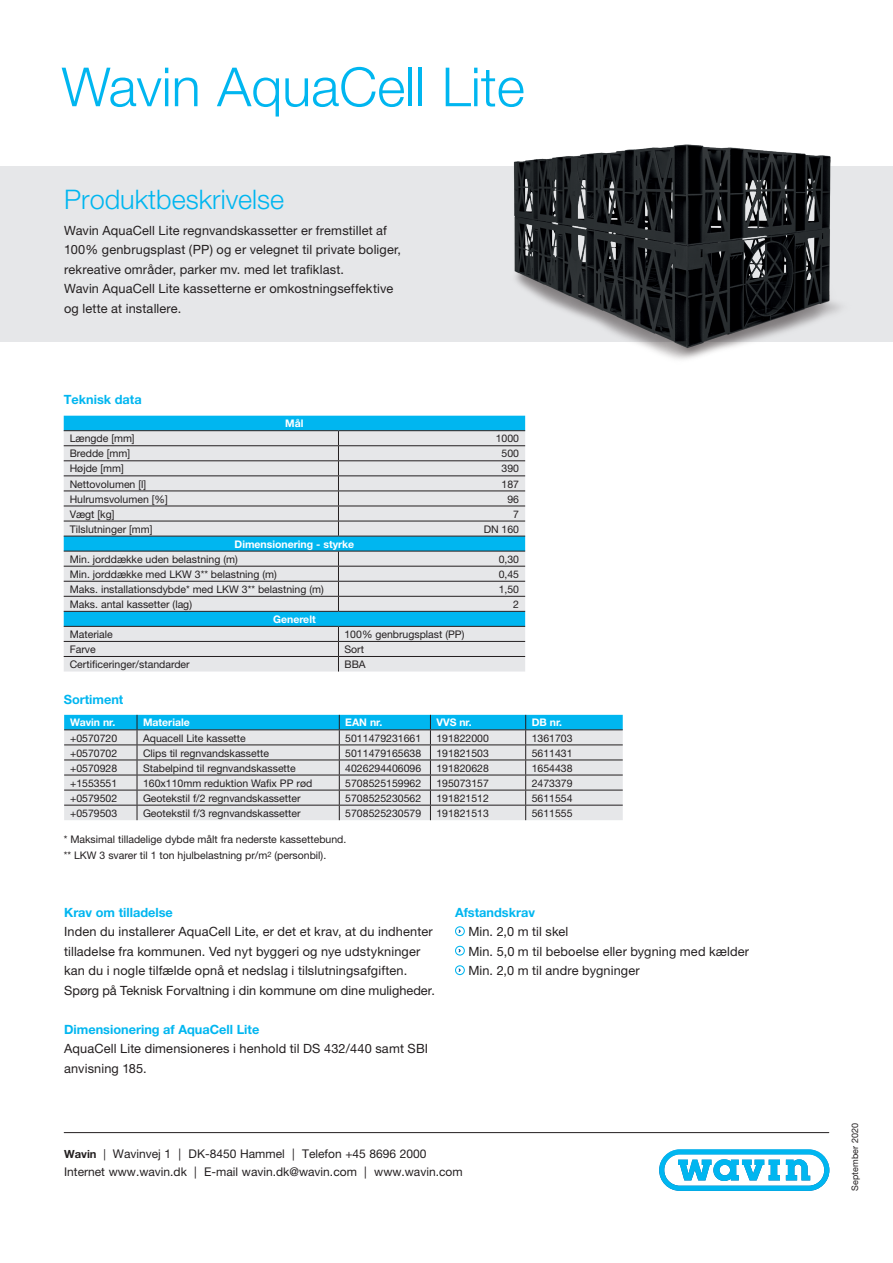
<style>
.page{position:relative;width:893px;height:1263px;background:#fff}
.page>*{position:absolute;margin:0;border:0;box-sizing:border-box;transform-origin:0 0}
.t1{font:300 54px "Helvetica Neue";color:#00b6f0}
.t2{font:300 27px "Helvetica Neue";color:#00b6f0}
.Body_text{font:12.75px/19.5px "Helvetica Neue";letter-spacing:.01em;color:#231f20}
.Body_text-2{font:700 12.75px "Helvetica Neue";color:#00b6f0}
.t3{font:12px/18px "Helvetica Neue";color:#231f20}
.Table_text{font:10.5px "Helvetica Neue";color:#231f20}
.Brødtxt_Uden_Linie{font:10.5px "Helvetica Neue";color:#231f20}
.Table_header{font:700 10.5px "Helvetica Neue";color:#fff}
.t4{font:9px "Helvetica Neue";color:#231f20}
.s1{font-weight:700;font-size:11.25px}
.s2{font-size:11.25px}
</style>
<div class="page">
<hr style="left:64px;top:1132px;width:765px;height:1px;background:#231f20">
<svg style="left:659px;top:1149px;width:170px;height:42px"></svg>
<div style="left:0;top:166px;width:893px;height:176px;background:#e6e7e9"></div>
<div style="left:64px;top:416px;width:461px;height:14px;background:#00b6f0"></div>
<svg style="left:64px;top:431px;width:461px;height:240px;background:#c5dce5"></svg>
<hr style="left:64px;top:445px;width:274px;height:1px;background:#231f20">
<hr style="left:338px;top:445px;width:187px;height:1px;background:#231f20">
<hr style="left:64px;top:460px;width:274px;height:1px;background:#231f20">
<hr style="left:338px;top:460px;width:187px;height:1px;background:#231f20">
<hr style="left:64px;top:475px;width:274px;height:1px;background:#231f20">
<hr style="left:338px;top:475px;width:187px;height:1px;background:#231f20">
<hr style="left:64px;top:490px;width:274px;height:1px;background:#231f20">
<hr style="left:338px;top:490px;width:187px;height:1px;background:#231f20">
<hr style="left:64px;top:506px;width:274px;height:1px;background:#231f20">
<hr style="left:338px;top:506px;width:187px;height:1px;background:#231f20">
<hr style="left:64px;top:521px;width:274px;height:1px;background:#231f20">
<hr style="left:338px;top:521px;width:187px;height:1px;background:#231f20">
<svg style="left:338px;top:431px;width:1px;height:105px"></svg>
<hr style="left:64px;top:536px;width:274px;height:1px;background:#231f20">
<hr style="left:338px;top:536px;width:187px;height:1px;background:#231f20">
<hr style="left:64px;top:551px;width:274px;height:1px;background:#231f20">
<hr style="left:338px;top:551px;width:187px;height:1px;background:#231f20">
<hr style="left:64px;top:566px;width:274px;height:1px;background:#231f20">
<hr style="left:338px;top:566px;width:187px;height:1px;background:#231f20">
<hr style="left:64px;top:581px;width:274px;height:1px;background:#231f20">
<hr style="left:338px;top:581px;width:187px;height:1px;background:#231f20">
<hr style="left:64px;top:596px;width:274px;height:1px;background:#231f20">
<hr style="left:338px;top:596px;width:187px;height:1px;background:#231f20">
<svg style="left:338px;top:551px;width:1px;height:60px"></svg>
<hr style="left:64px;top:611px;width:274px;height:1px;background:#231f20">
<hr style="left:338px;top:611px;width:187px;height:1px;background:#231f20">
<hr style="left:64px;top:626px;width:274px;height:1px;background:#231f20">
<hr style="left:338px;top:626px;width:187px;height:1px;background:#231f20">
<hr style="left:64px;top:641px;width:274px;height:1px;background:#231f20">
<hr style="left:338px;top:641px;width:187px;height:1px;background:#231f20">
<hr style="left:64px;top:656px;width:274px;height:1px;background:#231f20">
<hr style="left:338px;top:656px;width:187px;height:1px;background:#231f20">
<svg style="left:338px;top:627px;width:1px;height:44px"></svg>
<hr style="left:64px;top:430px;width:274px;height:1px;background:#231f20">
<hr style="left:338px;top:430px;width:187px;height:1px;background:#231f20">
<svg style="left:64px;top:715px;width:559px;height:105px;background:#bad3dd"></svg>
<img style="left:513px;top:144px;width:328px;height:216px">
<div style="left:455px;top:926px;width:10px;height:10px;border:1px solid #00b6f0;border-radius:50%"></div>
<div style="left:455px;top:946px;width:10px;height:9px;border:1px solid #00b6f0;border-radius:50%"></div>
<div style="left:455px;top:965px;width:10px;height:10px;border:1px solid #00b6f0;border-radius:50%"></div>
<p class="t1" style="left:62px;top:54px;width:465px">Wavin AquaCell Lite</p>
<p class="t2" style="left:64px;top:183px;width:222px">Produktbeskrivelse</p>
<p class="Body_text" style="left:64px;top:220px;width:339px">Wavin AquaCell Lite regnvandskassetter er fremstillet af<br>100% genbrugsplast (PP) og er velegnet til private boliger, rekreative områder, parker mv. med let trafiklast.</p>
<p class="Body_text" style="left:64px;top:279px;width:331px">Wavin AquaCell Lite kassetterne er omkostningseffektive og lette at installere.</p>
<p class="Body_text-2" style="left:64px;top:392px;width:79px">Teknisk data</p>
<p class="Table_header" style="left:285px;top:417px;width:20px">Mål</p>
<p class="Table_text" style="left:70px;top:432px;width:66px">Længde [mm]</p>
<p class="Table_text" style="left:496px;top:432px;width:25px">1000</p>
<p class="Table_text" style="left:70px;top:447px;width:62px">Bredde [mm]</p>
<p class="Table_text" style="left:502px;top:447px;width:19px">500</p>
<p class="Table_text" style="left:70px;top:462px;width:56px">Højde [mm]</p>
<p class="Table_text" style="left:502px;top:462px;width:19px">390</p>
<p class="Table_text" style="left:70px;top:477px;width:78px">Nettovolumen [l]</p>
<p class="Table_text" style="left:502px;top:477px;width:19px">187</p>
<p class="Table_text" style="left:70px;top:493px;width:100px">Hulrumsvolumen [%]</p>
<p class="Table_text" style="left:507px;top:493px;width:13px">96</p>
<p class="Table_text" style="left:70px;top:508px;width:46px">Vægt [kg]</p>
<p class="Table_text" style="left:513px;top:508px;width:7px">7</p>
<p class="Table_text" style="left:70px;top:523px;width:84px">Tilslutninger [mm]</p>
<p class="Table_text" style="left:484px;top:523px;width:37px">DN 160</p>
<p class="Table_header" style="left:235px;top:537px;width:121px">Dimensionering - styrke</p>
<p class="Table_text" style="left:70px;top:553px;width:170px">Min. jorddække uden belastning (m)</p>
<p class="Table_text" style="left:499px;top:553px;width:22px">0,30</p>
<p class="Table_text" style="left:70px;top:568px;width:208px">Min. jorddække med LKW 3** belastning (m)</p>
<p class="Table_text" style="left:499px;top:568px;width:22px">0,45</p>
<p class="Table_text" style="left:70px;top:583px;width:256px">Maks. installationsdybde* med LKW 3** belastning (m)</p>
<p class="Table_text" style="left:499px;top:583px;width:22px">1,50</p>
<p class="Table_text" style="left:70px;top:598px;width:124px">Maks. antal kassetter (lag)</p>
<p class="Table_text" style="left:513px;top:598px;width:7px">2</p>
<p class="Table_header" style="left:273px;top:613px;width:44px">Generelt</p>
<p class="Table_text" style="left:70px;top:628px;width:45px">Materiale</p>
<p class="Table_text" style="left:344px;top:628px;width:121px">100% genbrugsplast (PP)</p>
<p class="Table_text" style="left:70px;top:643px;width:28px">Farve</p>
<p class="Table_text" style="left:344px;top:643px;width:21px">Sort</p>
<p class="Table_text" style="left:70px;top:658px;width:121px">Certificeringer/standarder</p>
<p class="Table_text" style="left:344px;top:658px;width:23px">BBA</p>
<p class="Body_text-2" style="left:64px;top:691px;width:61px">Sortiment</p>
<p class="Table_header" style="left:70px;top:716px;width:47px">Wavin nr.</p>
<p class="Table_header" style="left:143px;top:716px;width:48px">Materiale</p>
<p class="Table_header" style="left:345px;top:716px;width:38px">EAN nr.</p>
<p class="Table_header" style="left:436px;top:716px;width:37px">VVS nr.</p>
<p class="Table_header" style="left:532px;top:716px;width:32px">DB nr.</p>
<p class="Table_text" style="left:70px;top:731px;width:49px">+0570720</p>
<p class="Table_text" style="left:143px;top:731px;width:104px">Aquacell Lite kassette</p>
<p class="Table_text" style="left:345px;top:731px;width:77px">5011479231661</p>
<p class="Table_text" style="left:436px;top:731px;width:54px">191822000</p>
<p class="Table_text" style="left:532px;top:731px;width:42px">1361703</p>
<p class="Table_text" style="left:70px;top:746px;width:49px">+0570702</p>
<p class="Table_text" style="left:143px;top:746px;width:128px">Clips til regnvandskassette</p>
<p class="Table_text" style="left:345px;top:746px;width:77px">5011479165638</p>
<p class="Table_text" style="left:436px;top:746px;width:54px">191821503</p>
<p class="Table_text" style="left:532px;top:746px;width:42px">5611431</p>
<p class="Table_text" style="left:70px;top:762px;width:49px">+0570928</p>
<p class="Table_text" style="left:143px;top:762px;width:154px">Stabelpind til regnvandskassette</p>
<p class="Table_text" style="left:345px;top:762px;width:77px">4026294406096</p>
<p class="Table_text" style="left:436px;top:762px;width:54px">191820628</p>
<p class="Table_text" style="left:532px;top:762px;width:42px">1654438</p>
<p class="Table_text" style="left:70px;top:777px;width:49px">+1553551</p>
<p class="Table_text" style="left:143px;top:777px;width:171px">160x110mm reduktion Wafix PP rød</p>
<p class="Table_text" style="left:345px;top:777px;width:77px">5708525159962</p>
<p class="Table_text" style="left:436px;top:777px;width:54px">195073157</p>
<p class="Table_text" style="left:532px;top:777px;width:42px">2473379</p>
<p class="Table_text" style="left:70px;top:792px;width:49px">+0579502</p>
<p class="Table_text" style="left:143px;top:792px;width:159px">Geotekstil f/2 regnvandskassetter</p>
<p class="Table_text" style="left:345px;top:792px;width:77px">5708525230562</p>
<p class="Table_text" style="left:436px;top:792px;width:54px">191821512</p>
<p class="Table_text" style="left:532px;top:792px;width:42px">5611554</p>
<p class="Table_text" style="left:70px;top:807px;width:49px">+0579503</p>
<p class="Table_text" style="left:143px;top:807px;width:159px">Geotekstil f/3 regnvandskassetter</p>
<p class="Table_text" style="left:345px;top:807px;width:77px">5708525230579</p>
<p class="Table_text" style="left:436px;top:807px;width:54px">191821513</p>
<p class="Table_text" style="left:532px;top:807px;width:42px">5611555</p>
<p class="Brødtxt_Uden_Linie" style="left:64px;top:833px;width:284px">* Maksimal tilladelige dybde målt fra nederste kassettebund.</p>
<p class="Brødtxt_Uden_Linie" style="left:64px;top:849px;width:264px">** LKW 3 svarer til 1 ton hjulbelastning pr/m<sup>2</sup> (personbil).</p>
<p class="Body_text-2" style="left:64px;top:904px;width:110px">Krav om tilladelse</p>
<p class="Body_text" style="left:64px;top:922px;width:370px">Inden du installerer AquaCell Lite, er det et krav, at du indhenter tilladelse fra kommunen. Ved nyt byggeri og nye udstykninger</p>
<p class="Body_text" style="left:64px;top:961px;width:372px">kan du i nogle tilfælde opnå et nedslag i tilslutningsafgiften.<br>Spørg på Teknisk Forvaltning i din kommune om dine muligheder.</p>
<p class="Body_text-2" style="left:64px;top:1021px;width:197px">Dimensionering af AquaCell Lite</p>
<p class="Body_text" style="left:64px;top:1039px;width:366px">AquaCell Lite dimensioneres i henhold til DS 432/440 samt SBI anvisning 185.</p>
<p class="Body_text-2" style="left:455px;top:904px;width:82px">Afstandskrav</p>
<p class="Body_text" style="left:468px;top:922px;width:102px">Min. 2,0 m til skel</p>
<p class="Body_text" style="left:468px;top:941px;width:282px">Min. 5,0 m til beboelse eller bygning med kælder</p>
<p class="Body_text" style="left:468px;top:961px;width:173px">Min. 2,0 m til andre bygninger</p>
<p class="t3" style="left:64px;top:1144px;width:400px"><span class="s1">Wavin</span> <span class="s2">|</span> Wavinvej 1 | DK-8450 Hammel | Telefon +45 8696 2000<br>Internet www.wavin.dk | E-mail wavin.dk@wavin.com | www.wavin.com</p>
<p class="t4" style="left:850px;top:1190px;width:69px;rotate:-90deg">September 2020</p>
</div>
